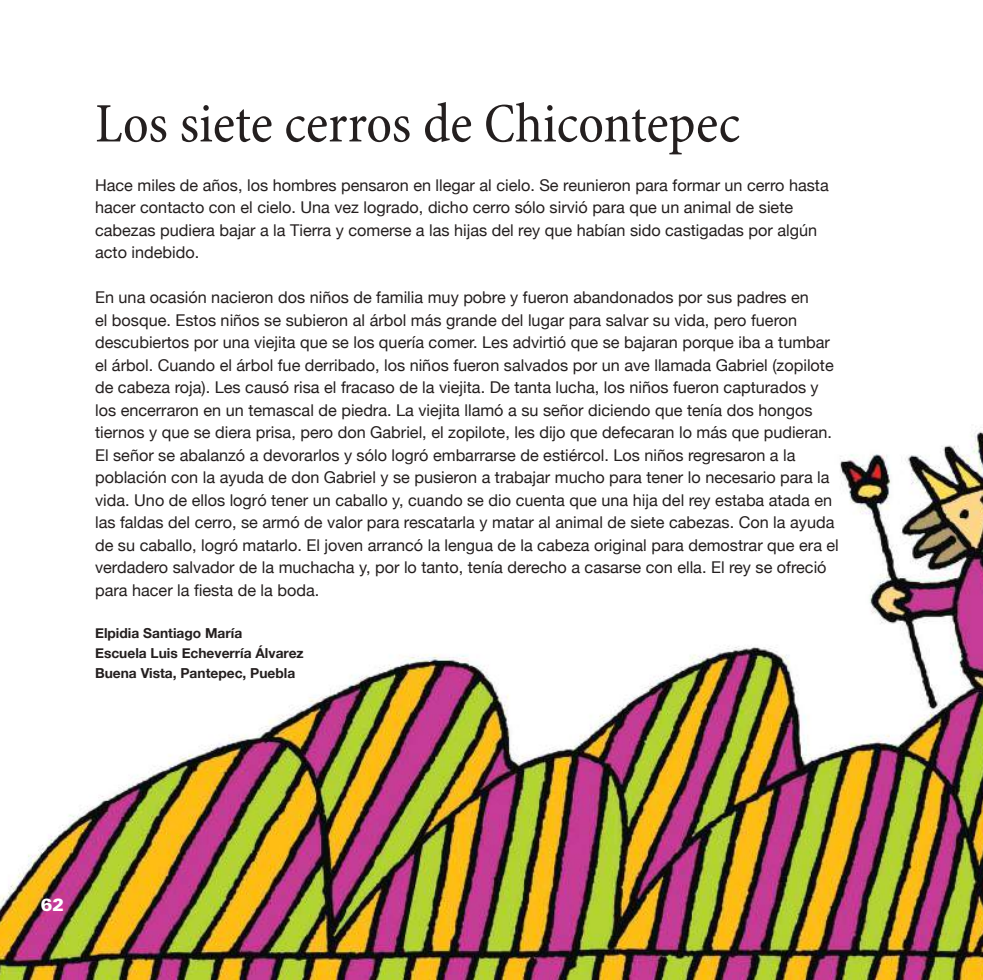
<style>
.page{position:relative;width:983px;height:980px;background:#fff}
.page>*{position:absolute;margin:0;border:0;box-sizing:border-box;transform-origin:0 0}
.t1{font:condensed 56.25px "Minion Pro";color:#241f1f}
.t2{font:900 17.5px "Univers LT Std";color:#fff}
.t3{font:16.25px/22.5px "Helvetica Neue";color:#241f1f}
.t4{font:700 13.75px/20px "Helvetica Neue";color:#241f1f}
</style>
<div class="page">
<img style="left:0;top:427px;width:983px;height:552px">
<svg style="left:0;top:977px;width:7px;height:3px"></svg>
<h1 class="t1" style="left:95px;top:90px;width:647px">Los siete cerros de Chicontepec</h1>
<p class="t3" style="left:95px;top:174px;width:735px">Hace miles de años, los hombres pensaron en llegar al cielo. Se reunieron para formar un cerro hasta hacer contacto con el cielo. Una vez logrado, dicho cerro sólo sirvió para que un animal de siete cabezas pudiera bajar a la Tierra y comerse a las hijas del rey que habían sido castigadas por algún acto indebido.</p>
<p class="t3" style="left:95px;top:287px;width:745px">En una ocasión nacieron dos niños de familia muy pobre y fueron abandonados por sus padres en<br>el bosque. Estos niños se subieron al árbol más grande del lugar para salvar su vida, pero fueron descubiertos por una viejita que se los quería comer. Les advirtió que se bajaran porque iba a tumbar el árbol. Cuando el árbol fue derribado, los niños fueron salvados por un ave llamada Gabriel (zopilote de cabeza roja). Les causó risa el fracaso de la viejita. De tanta lucha, los niños fueron capturados y los encerraron en un temascal de piedra. La viejita llamó a su señor diciendo que tenía dos hongos tiernos y que se diera prisa, pero don Gabriel, el zopilote, les dijo que defecaran lo más que pudieran.<br>El señor se abalanzó a devorarlos y sólo logró embarrarse de estiércol. Los niños regresaron a la población con la ayuda de don Gabriel y se pusieron a trabajar mucho para tener lo necesario para la vida. Uno de ellos logró tener un caballo y, cuando se dio cuenta que una hija del rey estaba atada en las faldas del cerro, se armó de valor para rescatarla y matar al animal de siete cabezas. Con la ayuda de su caballo, logró matarlo. El joven arrancó la lengua de la cabeza original para demostrar que era el verdadero salvador de la muchacha y, por lo tanto, tenía derecho a casarse con ella. El rey se ofreció para hacer la fiesta de la boda.</p>
<p class="t4" style="left:95px;top:623px;width:210px">Elpidia Santiago María<br>Escuela Luis Echeverría Álvarez<br>Buena Vista, Pantepec, Puebla</p>
<p class="t2" style="left:41px;top:893px;width:25px">62</p>
</div>
